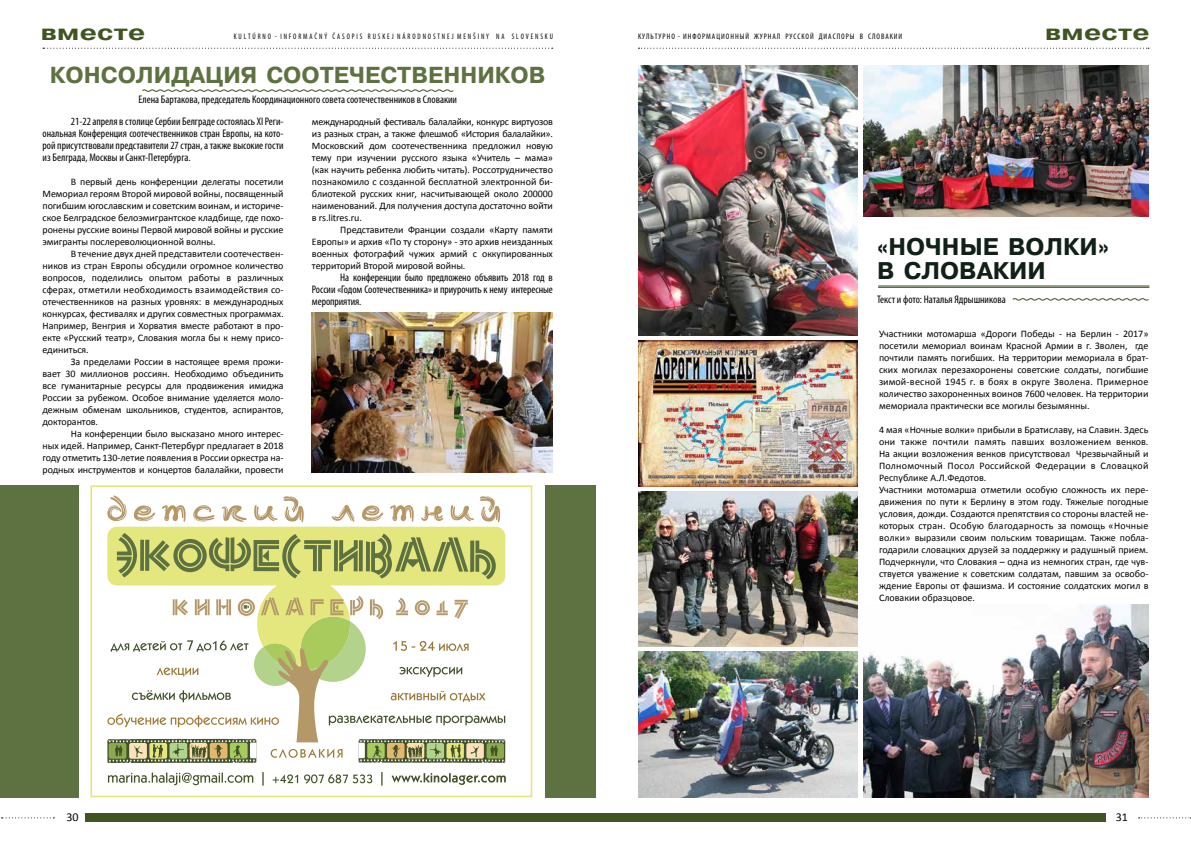
<style>
.page{position:relative;width:1191px;height:842px;background:#fff}
.page>*{position:absolute;margin:0;border:0;box-sizing:border-box;transform-origin:0 0}
.t1{font:700 24px/24px "Pragmatica CTT";color:#112116}
.t2{font:700 23px "Pragmatica CTT";color:#5e7241}
.t3{font:700 22px "Pragmatica CTT";letter-spacing:.01em;color:#415523;scale:1.25 1}
.t4{font:12px "Calibri";color:#000}
.t5{font:condensed 11px/12px "Myriad Pro";color:#000;text-align:justify}
.t6{font:10px/12px "Calibri";color:#000;text-align:justify}
.t7{font:condensed 8px "Myriad Pro";letter-spacing:.12em;color:#000;scale:.9 1}
.t8{font:condensed 8px "Myriad Pro";letter-spacing:.12em;color:#000}
</style>
<div class="page">
<svg style="left:638px;top:48px;width:511px;height:1px"></svg>
<svg style="left:43px;top:48px;width:510px;height:1px"></svg>
<svg style="left:1138px;top:817px;width:53px;height:1px"></svg>
<svg style="left:1px;top:817px;width:53px;height:1px"></svg>
<div style="left:595px;top:814px;width:510px;height:8px;background:#415523"></div>
<div style="left:85px;top:814px;width:510px;height:8px;background:#415523"></div>
<div style="left:0;top:485px;width:79px;height:312px;background:#5e7241"></div>
<div style="left:545px;top:485px;width:50px;height:312px;background:#5e7241"></div>
<img style="left:312px;top:312px;width:241px;height:161px">
<div style="left:107px;top:527px;width:398px;height:58px;background:#e4e67e;border-radius:9px"></div>
<svg style="left:107px;top:495px;width:140px;height:27px"></svg>
<svg style="left:254px;top:496px;width:160px;height:26px"></svg>
<svg style="left:421px;top:496px;width:79px;height:26px"></svg>
<svg style="left:108px;top:772px;width:145px;height:13px"></svg>
<svg style="left:262px;top:772px;width:2px;height:14px"></svg>
<svg style="left:273px;top:774px;width:99px;height:10px"></svg>
<svg style="left:381px;top:772px;width:1px;height:14px"></svg>
<svg style="left:391px;top:773px;width:115px;height:12px"></svg>
<div style="left:90px;top:485px;width:442px;height:312px;border:2px solid #e4e67e"></div>
<svg style="left:107px;top:533px;width:398px;height:230px"></svg>
<svg style="left:142px;top:89px;width:312px;height:3px"></svg>
<svg style="left:1012px;top:298px;width:137px;height:3px"></svg>
<hr style="left:878px;top:285px;width:271px;height:1px;background:#3c5020">
<hr style="left:878px;top:287px;width:271px;height:1px;background:#3c5020">
<img style="left:864px;top:605px;width:284px;height:192px">
<img style="left:638px;top:651px;width:219px;height:146px">
<img style="left:638px;top:65px;width:219px;height:271px">
<img style="left:638px;top:340px;width:219px;height:146px">
<img style="left:864px;top:65px;width:284px;height:151px">
<img style="left:638px;top:492px;width:219px;height:155px">
<h3 class="t3" style="left:41px;top:20px;width:85px">вместе</h3>
<p class="t7" style="left:234px;top:32px;width:356px">K U L T Ú R N O - I N F O R M A Č N Ý Č A S O P I S R U S K E J N Á R O D N O S T N E J M E N Š I N Y N A S L O V E N S K U</p>
<p class="t8" style="left:638px;top:32px;width:266px">КУЛЬТУРНО - ИНФОРМАЦИОННЫЙ ЖУРНАЛ РУССКОЙ ДИАСПОРЫ В СЛОВАКИИ</p>
<h3 class="t3" style="left:1045px;top:20px;width:85px">вместе</h3>
<h2 class="t2" style="left:50px;top:62px;width:497px">КОНСОЛИДАЦИЯ СООТЕЧЕСТВЕННИКОВ</h2>
<p class="t5" style="left:138px;top:93px;width:320px">Елена Бартакова, председатель Координационного совета соотечественников в Словакии</p>
<p class="t5" style="left:43px;top:115px;width:242px;text-indent:28px">21-22 апреля в столице Сербии Белграде состоялась XI Реги&shy;ональная Конференция соотечественников стран Европы, на кото&shy;рой присутствовали представители 27 стран, а также высокие гости из Белграда, Москвы и Санкт-Петербурга.</p>
<p class="t6" style="left:43px;top:175px;width:242px;text-indent:28px">В первый день конференции делегаты посетили Мемориал героям Второй мировой войны, посвященный погибшим югославским и советским воинам, и историче&shy;ское Белградское белоэмигрантское кладбище, где похо&shy;ронены русские воины Первой мировой войны и русские эмигранты послереволюционной волны.</p>
<p class="t6" style="left:43px;top:247px;width:242px;text-indent:28px">В течение двух дней представители соотечествен&shy;ников из стран Европы обсудили огромное количество вопросов, поделились опытом работы в различных сферах, отметили необходимость взаимодействия со&shy;отечественников на разных уровнях: в международных конкурсах, фестивалях и других совместных программах.<br>Например, Венгрия и Хорватия вместе работают в про&shy;екте «Русский театр», Словакия могла бы к нему присо&shy;единиться.</p>
<p class="t6" style="left:43px;top:355px;width:242px;text-indent:28px">За пределами России в настоящее время прожи&shy;вает 30 миллионов россиян. Необходимо объединить все гуманитарные ресурсы для продвижения имиджа России за рубежом. Особое внимание уделяется моло&shy;дежным обменам школьников, студентов, аспирантов, докторантов.</p>
<p class="t6" style="left:43px;top:427px;width:242px;text-indent:28px">На конференции было высказано много интерес&shy;ных идей. Например, Санкт-Петербург предлагает в 2018 году отметить 130-летие появления в России оркестра на&shy;родных инструментов и концертов балалайки, провести</p>
<p class="t6" style="left:312px;top:115px;width:242px">международный фестиваль балалайки, конкурс виртуозов из разных стран, а также флешмоб «История балалайки».<br>Московский дом соотечественника предложил новую тему при изучении русского языка «Учитель – мама» (как научить ребенка любить читать). Россотрудничество познакомило с созданной бесплатной электронной би&shy;блиотекой русских книг, насчитывающей около 200000 наименований. Для получения доступа достаточно войти в rs.litres.ru.</p>
<p class="t6" style="left:312px;top:223px;width:242px;text-indent:28px">Представители Франции создали «Карту памяти Европы» и архив «По ту сторону» - это архив неизданных военных фотографий чужих армий с оккупированных территорий Второй мировой войны.</p>
<p class="t5" style="left:312px;top:271px;width:242px;text-indent:28px">На конференции было предложено объявить 2018 год в России «Годом Соотечественника» и приурочить к нему интересные мероприятия.</p>
<h1 class="t1" style="left:877px;top:235px;width:233px">«НОЧНЫЕ ВОЛКИ»<br>В СЛОВАКИИ</h1>
<p class="t5" style="left:877px;top:293px;width:130px">Текст и фото: Наталья Ядрышникова</p>
<p class="t6" style="left:879px;top:327px;width:271px">Участники мотомарша «Дороги Победы - на Берлин - 2017» посетили мемориал воинам Красной Армии в г. Зволен, где почтили память погибших. На территории мемориала в брат&shy;ских могилах перезахоронены советские солдаты, погибшие зимой-весной 1945 г. в боях в округе Зволена. Примерное количество захороненных воинов 7600 человек. На территории мемориала практически все могилы безымянны.</p>
<p class="t6" style="left:879px;top:423px;width:271px;text-align:left">4 мая «Ночные волки» прибыли в Братиславу, на Славин. Здесь они также почтили память павших возложением венков.<br>На акции возложения венков присутствовал Чрезвычайный и Полномочный Посол Российской Федерации в Словацкой Республике А.Л.Федотов.<br>Участники мотомарша отметили особую сложность их пере&shy;движения по пути к Берлину в этом году. Тяжелые погодные условия, дожди. Создаются препятствия со стороны властей не&shy;которых стран. Особую благодарность за помощь «Ночные волки» выразили своим польским товарищам. Также побла&shy;годарили словацких друзей за поддержку и радушный прием.<br>Подчеркнули, что Словакия – одна из немногих стран, где чув&shy;ствуется уважение к советским солдатам, павшим за освобо&shy;ждение Европы от фашизма. И состояние солдатских могил в Словакии образцовое.</p>
<p class="t4" style="left:67px;top:809px;width:14px">30</p>
<p class="t4" style="left:1115px;top:809px;width:14px">31</p>
</div>
